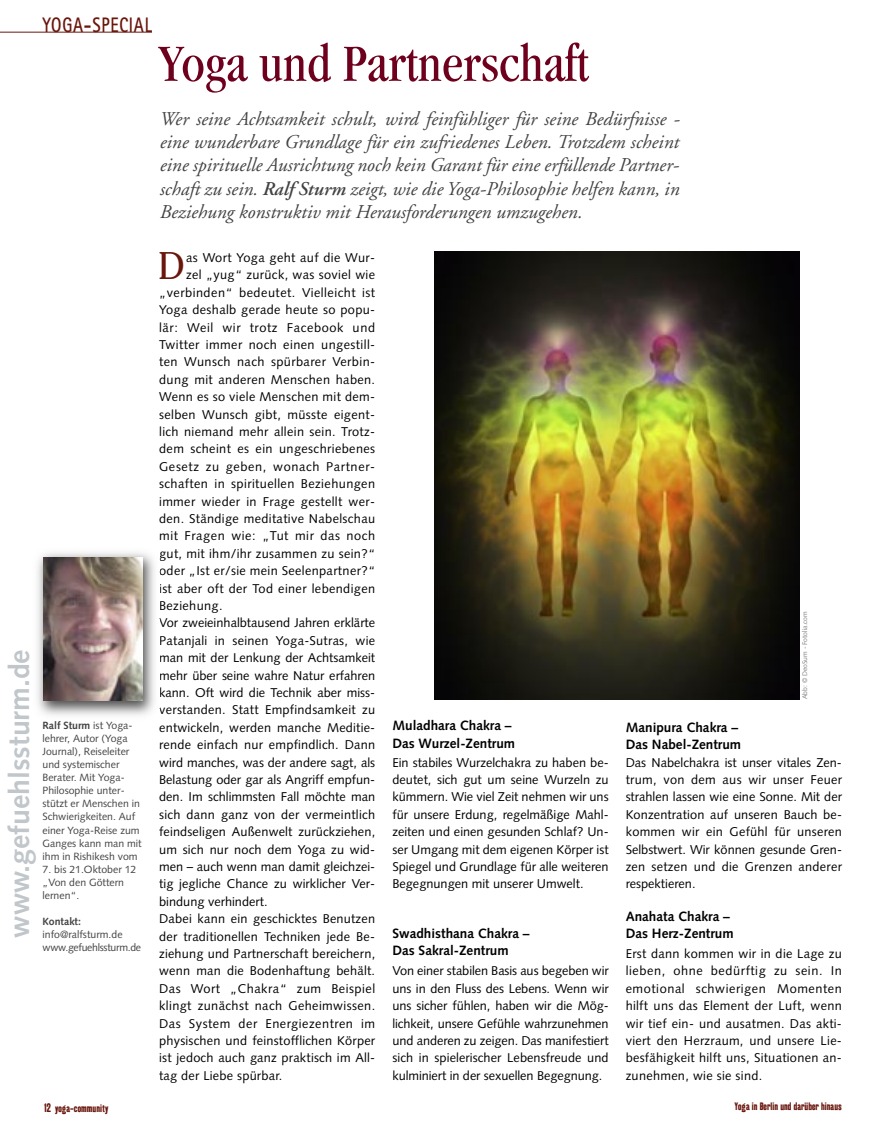
<style>
.page{position:relative;width:893px;height:1127px;background:#fff}
.page>*{position:absolute;margin:0;border:0;box-sizing:border-box;transform-origin:0 0}
.t1{font:condensed 54px "Garamond";color:#6f001d}
.t2{font:38.4px "Cheltenham";color:#69160c}
.t3{font:700 28.5px "Syntax";color:#c0c6ca}
.t4{font:700 21px "Rotis Sans Serif";letter-spacing:.05em;color:#69160c;scale:.78 1}
.t5{font:italic 19.5px/23.4px "Adobe Garamond";color:#424242;text-align:justify}
.t6{font:700 13.5px/17.2px "Syntax";color:#000}
.t7{font:12.75px/17.4px "Syntax";letter-spacing:.02em;color:#000;text-align:justify}
.t8{font:12.75px "Syntax";color:#000}
.t9{font:12.75px "Syntax";letter-spacing:.04em;color:#000}
.t10{font:12.75px "Syntax";letter-spacing:.05em;color:#000}
.t11{font:12.75px "Syntax";letter-spacing:.045em;color:#000}
.t12{font:10.5px/13px "Syntax";color:#424242}
.t13{font:10.5px "Kipp No 1";color:#69160c}
.t14{font:10.5px/13px "Syntax";letter-spacing:-.03em;color:#424242}
.t15{font:700 10.5px "Syntax";color:#424242}
.t16{font:6.75px "Syntax";color:#808080}
.s1{font-weight:700}
.s2{font-weight:600}
.s3{font-size:12px}
</style>
<div class="page">
<hr style="left:1px;top:32px;width:151px;height:1px;background:#69160c">
<img style="left:434px;top:251px;width:366px;height:448px">
<img style="left:37px;top:552px;width:123px;height:164px">
<img style="left:43px;top:557px;width:99px;height:144px">
<h3 class="t4" style="left:43px;top:17px;width:142px">YOGA-SPECIAL</h3>
<h1 class="t1" style="left:159px;top:43px;width:431px">Yoga und Partnerschaft</h1>
<h3 class="t3" style="left:8px;top:937px;width:290px;rotate:-90deg">www.gefuehlssturm.de</h3>
<p class="t12" style="left:43px;top:720px;width:101px"><span class="s1">Ralf Sturm</span> ist Yoga - lehrer, Autor (Yoga<br>Journal), Reiseleiter und systemischer<br>Berater. Mit Yoga-<br>Philosophie unter&shy;stützt er Menschen in<br>Schwierigkeiten. Auf einer Yoga-Reise zum<br>Ganges kann man mit ihm in Rishikesh vom</p>
<p class="t12" style="left:43px;top:863px;width:95px">7. bis 21.Oktober 12 „Von den Göttern lernen“.</p>
<p class="t15" style="left:43px;top:917px;width:40px">Kontakt:</p>
<p class="t14" style="left:43px;top:929px;width:100px">info@ralfsturm.de www.gefuehlssturm.de</p>
<p class="t5" style="left:159px;top:109px;width:521px">Wer seine Achtsamkeit schult, wird feinfühliger für seine Bedürfnisse - eine wunderbare Grundlage für ein zufriedenes Leben. Trotzdem scheint eine spirituelle Ausrichtung noch kein Garant für eine erfüllende Partner&shy;schaft zu sein. <span class="s2">Ralf Sturm</span> zeigt, wie die Yoga-Philosophie helfen kann, in Beziehung konstruktiv mit Herausforderungen umzugehen.</p>
<h2 class="t2" style="left:158px;top:252px;width:28px">D</h2>
<p class="t7" style="left:186px;top:250px;width:191px">as Wort Yoga geht auf die Wur-</p>
<p class="t7" style="left:186px;top:267px;width:191px">zel „yug“ zurück, was soviel wie</p>
<p class="t9" style="left:159px;top:287px;width:218px">„verbinden“ bedeutet. Vielleicht ist</p>
<p class="t7" style="left:159px;top:302px;width:218px">Yoga deshalb gerade heute so popu-</p>
<p class="t10" style="left:159px;top:322px;width:218px">lär: Weil wir trotz Facebook und</p>
<p class="t7" style="left:159px;top:337px;width:218px">Twitter immer noch einen ungestill-</p>
<p class="t7" style="left:159px;top:354px;width:218px">ten Wunsch nach spürbarer Verbin-</p>
<p class="t7" style="left:159px;top:372px;width:218px">dung mit anderen Menschen haben.</p>
<p class="t7" style="left:159px;top:389px;width:218px">Wenn es so viele Menschen mit dem-</p>
<p class="t7" style="left:159px;top:407px;width:218px">selben Wunsch gibt, müsste eigent-</p>
<p class="t7" style="left:159px;top:424px;width:218px">lich niemand mehr allein sein. Trotz-</p>
<p class="t7" style="left:159px;top:441px;width:218px">dem scheint es ein ungeschriebenes</p>
<p class="t10" style="left:159px;top:461px;width:218px">Gesetz zu geben, wonach Partner-</p>
<p class="t7" style="left:159px;top:476px;width:218px">schaften in spirituellen Beziehungen</p>
<p class="t7" style="left:159px;top:494px;width:218px">immer wieder in Frage gestellt wer-</p>
<p class="t7" style="left:159px;top:511px;width:218px">den. Ständige meditative Nabelschau</p>
<p class="t11" style="left:159px;top:531px;width:218px">mit Fragen wie: „Tut mir das noch</p>
<p class="t7" style="left:159px;top:546px;width:217px">gut, mit ihm/ihr zusammen zu sein?“</p>
<p class="t7" style="left:159px;top:563px;width:217px">oder „Ist er/sie mein Seelenpartner?“</p>
<p class="t7" style="left:159px;top:581px;width:217px">ist aber oft der Tod einer lebendigen</p>
<p class="t7" style="left:159px;top:598px;width:65px">Beziehung.</p>
<p class="t8" style="left:159px;top:618px;width:218px">Vor zweieinhalbtausend Jahren erklärte</p>
<p class="t7" style="left:159px;top:633px;width:218px">Patanjali in seinen Yoga-Sutras, wie</p>
<p class="t8" style="left:159px;top:652px;width:218px">man mit der Lenkung der Achtsamkeit</p>
<p class="t8" style="left:159px;top:670px;width:218px">mehr über seine wahre Natur erfahren</p>
<p class="t8" style="left:159px;top:687px;width:218px">kann. Oft wird die Technik aber miss-</p>
<p class="t7" style="left:159px;top:702px;width:218px">verstanden. Statt Empfindsamkeit zu</p>
<p class="t7" style="left:159px;top:720px;width:218px">entwickeln, werden manche Meditie-</p>
<p class="t7" style="left:159px;top:737px;width:218px">rende einfach nur empfindlich. Dann</p>
<p class="t8" style="left:159px;top:757px;width:218px">wird manches, was der andere sagt, als</p>
<p class="t8" style="left:159px;top:774px;width:218px">Belastung oder gar als Angriff empfun-</p>
<p class="t8" style="left:159px;top:792px;width:218px">den. Im schlimmsten Fall möchte man</p>
<p class="t7" style="left:159px;top:807px;width:218px">sich dann ganz von der vermeintlich</p>
<p class="t7" style="left:159px;top:824px;width:218px">feindseligen Außenwelt zurückziehen,</p>
<p class="t7" style="left:159px;top:842px;width:218px">um sich nur noch dem Yoga zu wid-</p>
<p class="t8" style="left:159px;top:861px;width:218px">men – auch wenn man damit gleichzei-</p>
<p class="t7" style="left:159px;top:876px;width:218px">tig jegliche Chance zu wirklicher Ver-</p>
<p class="t8" style="left:159px;top:896px;width:110px">bindung verhindert.</p>
<p class="t7" style="left:159px;top:911px;width:218px">Dabei kann ein geschicktes Benutzen</p>
<p class="t7" style="left:159px;top:929px;width:218px">der traditionellen Techniken jede Be-</p>
<p class="t7" style="left:159px;top:946px;width:218px">ziehung und Partnerschaft bereichern,</p>
<p class="t7" style="left:159px;top:963px;width:218px">wenn man die Bodenhaftung behält.</p>
<p class="t9" style="left:159px;top:983px;width:218px">Das Wort „Chakra“ zum Beispiel</p>
<p class="t7" style="left:159px;top:998px;width:218px">klingt zunächst nach Geheimwissen.</p>
<p class="t9" style="left:159px;top:1018px;width:218px">Das System der Energiezentren im</p>
<p class="t7" style="left:159px;top:1033px;width:218px">physischen und feinstofflichen Körper</p>
<p class="t7" style="left:159px;top:1050px;width:218px">ist jedoch auch ganz praktisch im All-</p>
<p class="t7" style="left:159px;top:1068px;width:125px">tag der Liebe spürbar.</p>
<p class="t6" style="left:392px;top:718px;width:124px">Muladhara Chakra –<br>Das Wurzel-Zentrum</p>
<p class="t7" style="left:392px;top:755px;width:218px">Ein stabiles Wurzelchakra zu haben be&shy;deutet, sich gut um seine Wurzeln zu kümmern. Wie viel Zeit nehmen wir uns für unsere Erdung, regelmäßige Mahl&shy;zeiten und einen gesunden Schlaf? Un&shy;ser Umgang mit dem eigenen Körper ist Spiegel und Grundlage für alle weiteren Begegnungen mit unserer Umwelt.</p>
<p class="t6" style="left:392px;top:926px;width:139px">Swadhisthana Chakra –<br>Das Sakral-Zentrum</p>
<p class="t7" style="left:392px;top:963px;width:218px">Von einer stabilen Basis aus begeben wir uns in den Fluss des Lebens. Wenn wir uns sicher fühlen, haben wir die Mög&shy;lichkeit, unsere Gefühle wahrzunehmen und anderen zu zeigen. Das manifestiert sich in spielerischer Lebensfreude und kulminiert in der sexuellen Begegnung.</p>
<p class="t16" style="left:802px;top:699px;width:89px;rotate:-90deg">Abb: © DeoSum - Fotolia.com</p>
<p class="t6" style="left:626px;top:720px;width:117px">Manipura Chakra –<br>Das Nabel-Zentrum</p>
<p class="t7" style="left:626px;top:755px;width:218px">Das Nabelchakra ist unser vitales Zen&shy;trum, von dem aus wir unser Feuer strahlen lassen wie eine Sonne. Mit der Konzentration auf unseren Bauch be&shy;kommen wir ein Gefühl für unseren Selbstwert. Wir können gesunde Gren&shy;zen setzen und die Grenzen anderer respektieren.</p>
<p class="t6" style="left:626px;top:908px;width:109px">Anahata Chakra –<br>Das Herz-Zentrum</p>
<p class="t7" style="left:626px;top:946px;width:218px">Erst dann kommen wir in die Lage zu lieben, ohne bedürftig zu sein. In emotional schwierigen Momenten hilft uns das Element der Luft, wenn wir tief ein- und ausatmen. Das akti&shy;viert den Herzraum, und unsere Lie&shy;besfähigkeit hilft uns, Situationen an&shy;zunehmen, wie sie sind.</p>
<p class="t13" style="left:44px;top:1104px;width:66px"><span class="s3">12</span> yoga-community</p>
<p class="t13" style="left:734px;top:1103px;width:109px">Yoga in Berlin und darüber hinaus</p>
</div>
